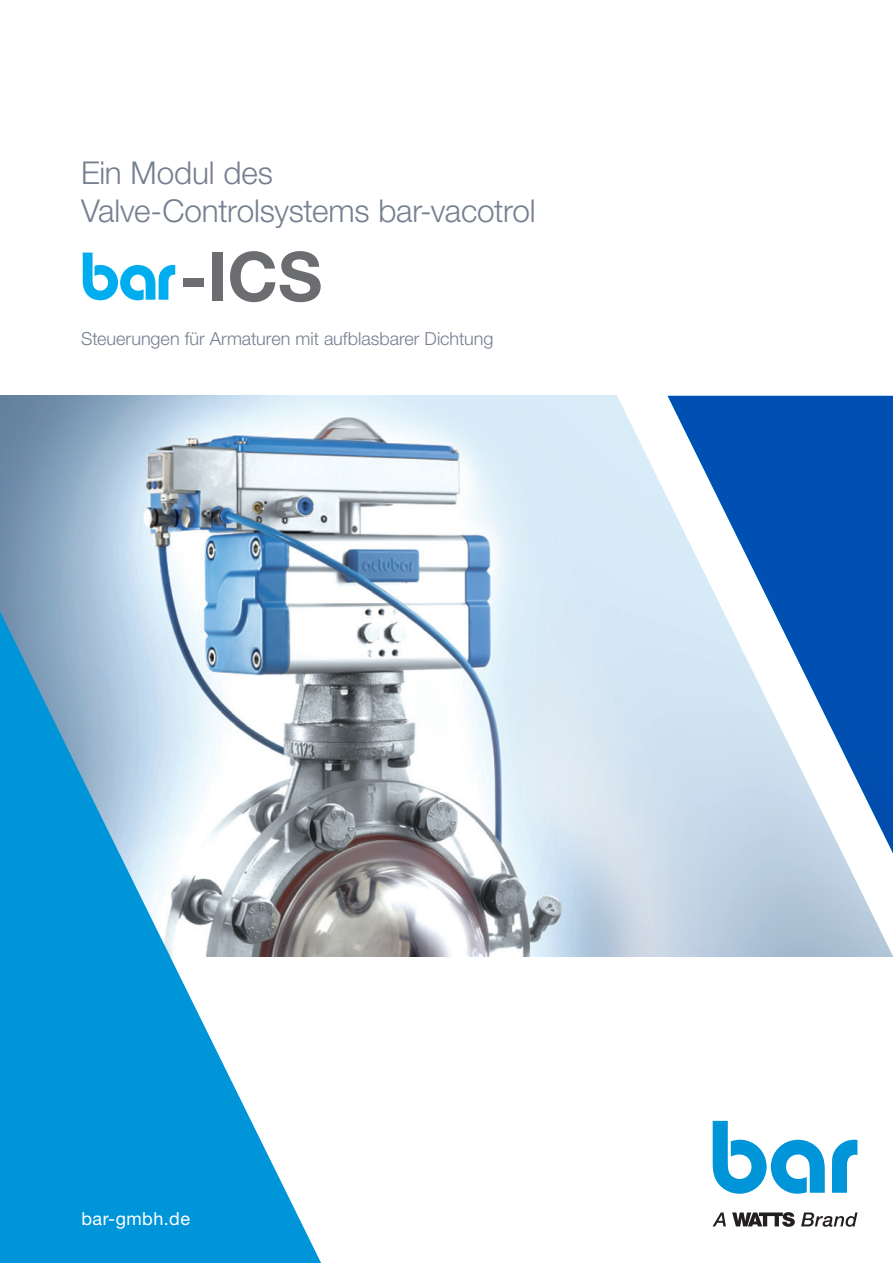
<style>
.page{position:relative;width:893px;height:1263px;background:#fff}
.page>*{position:absolute;margin:0;border:0;box-sizing:border-box;transform-origin:0 0}
.t1{font:700 68.25px "Helvetica Neue LT Std";color:#6c6d70}
.t2{font:300 31.5px/37.8px "Helvetica Neue LT Std";letter-spacing:-.005em;color:#757f8f}
.t3{font:300 18px "Helvetica Neue LT Std";color:#757f8f}
.t4{font:18px "Helvetica Neue LT Std";letter-spacing:.025em;color:#fff}
</style>
<div class="page">
<img style="left:0;top:396px;width:893px;height:561px">
<svg style="left:0;top:611px;width:321px;height:652px"></svg>
<svg style="left:713px;top:1121px;width:112px;height:73px"></svg>
<svg style="left:832px;top:1140px;width:25px;height:53px"></svg>
<svg style="left:713px;top:1212px;width:13px;height:14px"></svg>
<svg style="left:732px;top:1212px;width:63px;height:15px"></svg>
<svg style="left:801px;top:1212px;width:56px;height:15px"></svg>
<svg style="left:617px;top:395px;width:276px;height:561px;background:#ccdcea"></svg>
<svg style="left:668px;top:396px;width:225px;height:486px"></svg>
<svg style="left:83px;top:253px;width:92px;height:47px"></svg>
<h2 class="t2" style="left:81px;top:153px;width:456px">Ein Modul des<br>Valve-Controlsystems bar-vacotrol</h2>
<h1 class="t1" style="left:179px;top:234px;width:144px">-ICS</h1>
<p class="t3" style="left:81px;top:328px;width:414px">Steuerungen für Armaturen mit aufblasbarer Dichtung</p>
<p class="t4" style="left:82px;top:1208px;width:110px">bar-gmbh.de</p>
</div>
